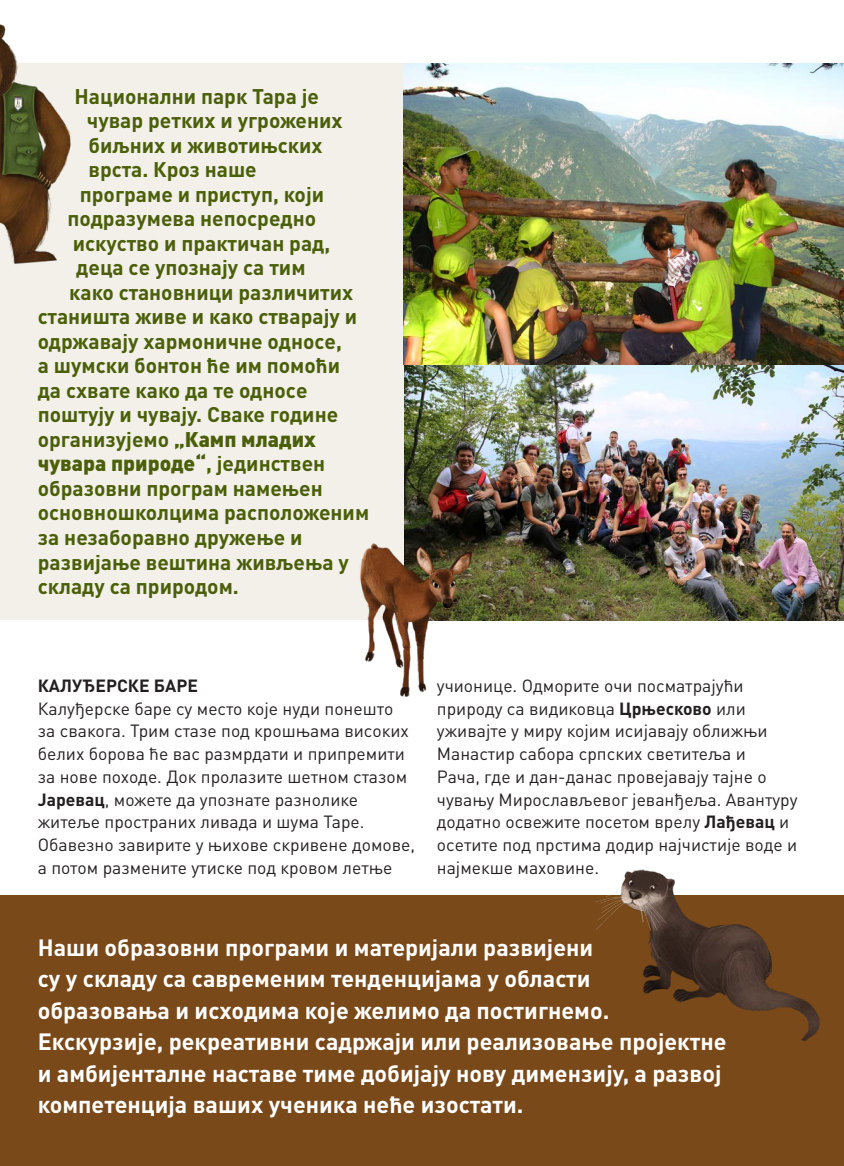
<style>
.page{position:relative;width:844px;height:1166px;background:#fff}
.page>*{position:absolute;margin:0;border:0;box-sizing:border-box;transform-origin:0 0}
.t1{font:700 23.28px/31.5px "DIN Pro";color:#fff}
.t2{font:700 21px "DIN Pro";color:#4b5f09}
.t3{font:900 21px "DIN Pro";color:#4b5f09}
.t4{font:17.5px/22.8px "DIN Pro";color:#231f20}
.t5{font:700 17.5px "DIN Pro";color:#231f20}
.s1{font-weight:900}
.s2{font-weight:700}
</style>
<div class="page">
<div style="left:0;top:895px;width:843px;height:271px;background:#7a4919"></div>
<img style="left:403px;top:64px;width:440px;height:556px">
<div style="left:0;top:63px;width:403px;height:557px;background:#f2f0e9"></div>
<img style="left:0;top:24px;width:71px;height:240px">
<img style="left:360px;top:526px;width:120px;height:171px">
<img style="left:596px;top:869px;width:224px;height:172px">
<p class="t2" style="left:75px;top:82px;width:246px">Национални парк Тара је</p>
<p class="t2" style="left:87px;top:106px;width:257px">чувар ретких и угрожених</p>
<p class="t2" style="left:88px;top:131px;width:235px">биљних и животињских</p>
<p class="t2" style="left:88px;top:155px;width:170px">врста. Кроз наше</p>
<p class="t2" style="left:80px;top:180px;width:246px">програме и приступ, који</p>
<p class="t2" style="left:67px;top:204px;width:250px">подразумева непосредно</p>
<p class="t2" style="left:73px;top:229px;width:259px">искуство и практичан рад,</p>
<p class="t2" style="left:76px;top:253px;width:231px">деца се упознају са тим</p>
<p class="t2" style="left:69px;top:278px;width:285px">како становници различитих</p>
<p class="t2" style="left:38px;top:302px;width:321px">станишта живе и како стварају и</p>
<p class="t2" style="left:38px;top:327px;width:305px">одржавају хармоничне односе,</p>
<p class="t2" style="left:38px;top:351px;width:304px">а шумски бонтон ће им помоћи</p>
<p class="t2" style="left:38px;top:376px;width:271px">да схвате како да те односе</p>
<p class="t2" style="left:38px;top:400px;width:302px">поштују и чувају. Сваке године</p>
<p class="t2" style="left:38px;top:425px;width:279px">организујемо <span class="s1">„Камп младих</span></p>
<p class="t3" style="left:38px;top:450px;width:289px">чувара природе“<span class="s2">, јединствен</span></p>
<p class="t2" style="left:38px;top:474px;width:286px">образовни програм намењен</p>
<p class="t2" style="left:38px;top:499px;width:333px">основношколцима расположеним</p>
<p class="t2" style="left:38px;top:523px;width:266px">за незаборавно дружење и</p>
<p class="t2" style="left:38px;top:548px;width:312px">развијање вештина живљења у</p>
<p class="t2" style="left:38px;top:572px;width:202px">складу са природом.</p>
<p class="t5" style="left:38px;top:674px;width:162px">КАЛУЂЕРСКЕ БАРЕ</p>
<p class="t4" style="left:38px;top:696px;width:379px">Калуђерске баре су место које нуди понешто за свакога. Трим стазе под крошњама високих белих борова ће вас размрдати и припремити за нове походе. Док пролазите шетном стазом <span class="s2">Јаревац</span>, можете да упознате разнолике житеље пространих ливада и шума Таре.<br>Обавезно завирите у њихове скривене домове, а потом размените утиске под кровом летње</p>
<p class="t4" style="left:437px;top:673px;width:362px">учионице. Одморите очи посматрајући природу са видиковца <span class="s2">Црњесково</span> или уживајте у миру којим исијавају оближњи Манастир сабора српских светитеља и<br>Рача, где и дан-данас провејавају тајне о чувању Мирослављевог јеванђеља. Авантуру додатно освежите посетом врелу <span class="s2">Лађевац</span> и осетите под прстима додир најчистије воде и најмекше маховине.</p>
<p class="t1" style="left:38px;top:930px;width:690px">Наши образовни програми и материјали развијени<br>су у складу са савременим тенденцијама у области образовања и исходима које желимо да постигнемо.<br>Екскурзије, рекреативни садржаји или реализовање пројектне и амбијенталне наставе тиме добијају нову димензију, а развој компетенција ваших ученика неће изостати.</p>
</div>
